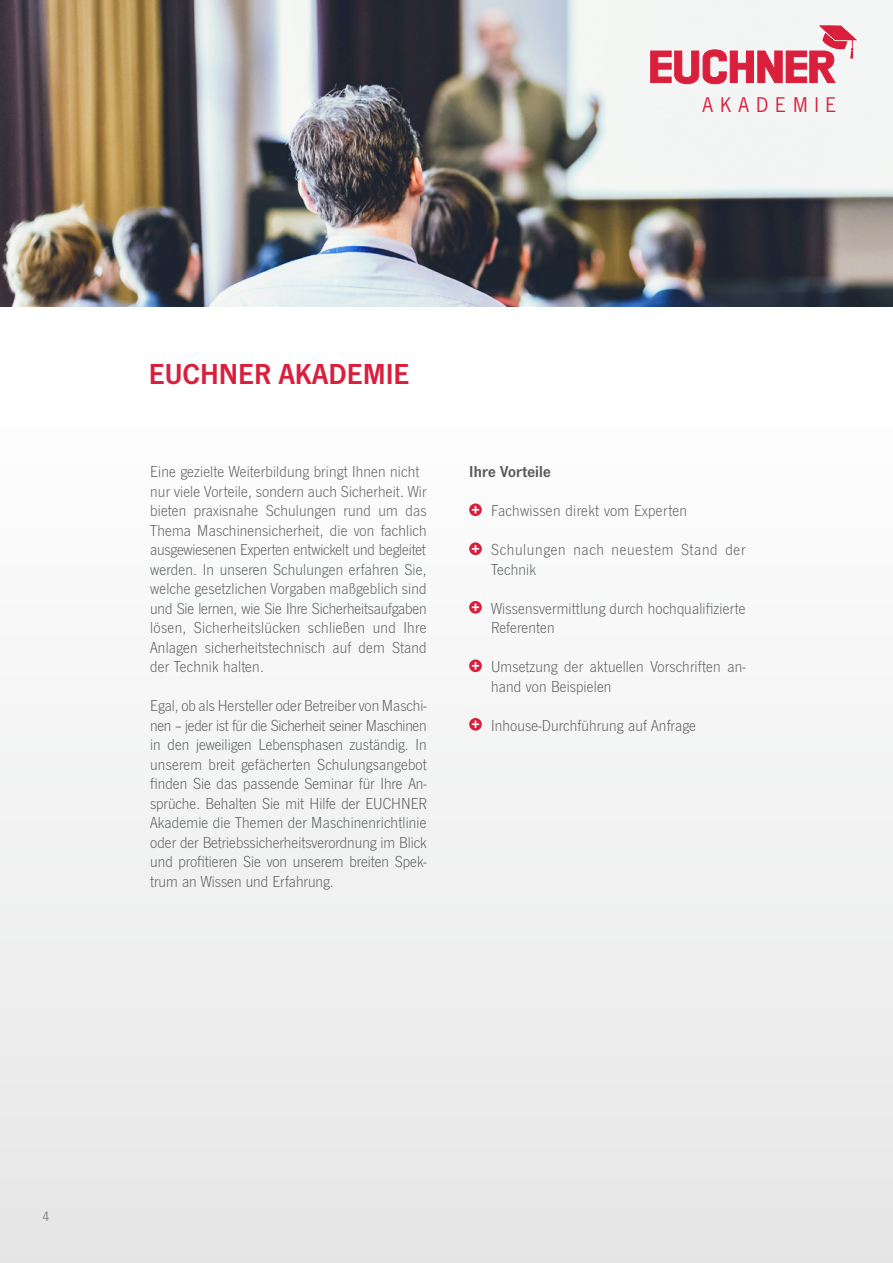
<style>
.page{position:relative;width:893px;height:1263px;background:#fff}
.page>*{position:absolute;margin:0;border:0;box-sizing:border-box;transform-origin:0 0}
.t1{font:30px "News Got Dem";color:#da1f3d}
.t2{font:19.05px "News Gothic Std";letter-spacing:.38em;color:#da1f3d}
.t3{font:300 16.5px/19.5px "News Got";letter-spacing:.01em;color:#57585a}
.t4{font:300 16.5px/19.5px "News Got";letter-spacing:.04em;color:#57585a}
.t5{font:16.5px "News Got Dem";letter-spacing:.01em;color:#57585a}
.t6{font:12px "News Gothic Std";color:#808285}
</style>
<div class="page">
<div style="left:0;top:397px;width:893px;height:866px;background:#f2f2f3"></div>
<svg style="left:469px;top:503px;width:13px;height:13px"></svg>
<svg style="left:472px;top:506px;width:7px;height:7px"></svg>
<svg style="left:469px;top:542px;width:13px;height:13px"></svg>
<svg style="left:472px;top:545px;width:7px;height:7px"></svg>
<svg style="left:469px;top:601px;width:13px;height:13px"></svg>
<svg style="left:472px;top:604px;width:7px;height:7px"></svg>
<svg style="left:469px;top:659px;width:13px;height:13px"></svg>
<svg style="left:472px;top:662px;width:7px;height:7px"></svg>
<svg style="left:469px;top:718px;width:13px;height:13px"></svg>
<svg style="left:472px;top:721px;width:7px;height:7px"></svg>
<img style="left:0;top:0;width:893px;height:306px">
<svg style="left:651px;top:26px;width:206px;height:58px"></svg>
<p class="t2" style="left:702px;top:92px;width:135px">AKADEMIE</p>
<h1 class="t1" style="left:149px;top:356px;width:262px">EUCHNER AKADEMIE</h1>
<p class="t3" style="left:150px;top:462px;width:278px">Eine gezielte Weiterbildung bringt Ihnen nicht nur viele Vorteile, sondern auch Sicherheit. Wir bieten praxisnahe Schulungen rund um das Thema Maschinensicherheit, die von fachlich ausgewiesenen Experten entwickelt und begleitet werden. In unseren Schulungen erfahren Sie, welche gesetzlichen Vorgaben maßgeblich sind und Sie lernen, wie Sie Ihre Sicherheitsaufgaben lösen, Sicherheitslücken schließen und Ihre Anlagen sicherheitstechnisch auf dem Stand der Technik halten.</p>
<p class="t3" style="left:150px;top:696px;width:278px;text-align:justify">Egal, ob als Hersteller oder Betreiber von Maschi&shy;nen – jeder ist für die Sicherheit seiner Maschinen in den jeweiligen Lebensphasen zuständig. In unserem breit gefächerten Schulungsangebot finden Sie das passende Seminar für Ihre An&shy;sprüche. Behalten Sie mit Hilfe der EUCHNER Akademie die Themen der Maschinenrichtlinie oder der Betriebssicherheitsverordnung im Blick und profitieren Sie von unserem breiten Spek&shy;trum an Wissen und Erfahrung.</p>
<p class="t5" style="left:469px;top:462px;width:83px">Ihre Vorteile</p>
<p class="t3" style="left:491px;top:501px;width:198px">Fachwissen direkt vom Experten</p>
<p class="t4" style="left:491px;top:540px;width:256px">Schulungen nach neuestem Stand der<br>Technik</p>
<p class="t3" style="left:491px;top:599px;width:256px">Wissensvermittlung durch hochqualifizierte<br>Referenten</p>
<p class="t3" style="left:491px;top:657px;width:256px">Umsetzung der aktuellen Vorschriften an&shy;hand von Beispielen</p>
<p class="t3" style="left:491px;top:716px;width:206px">Inhouse-Durchführung auf Anfrage</p>
<p class="t6" style="left:43px;top:1209px;width:8px">4</p>
</div>
